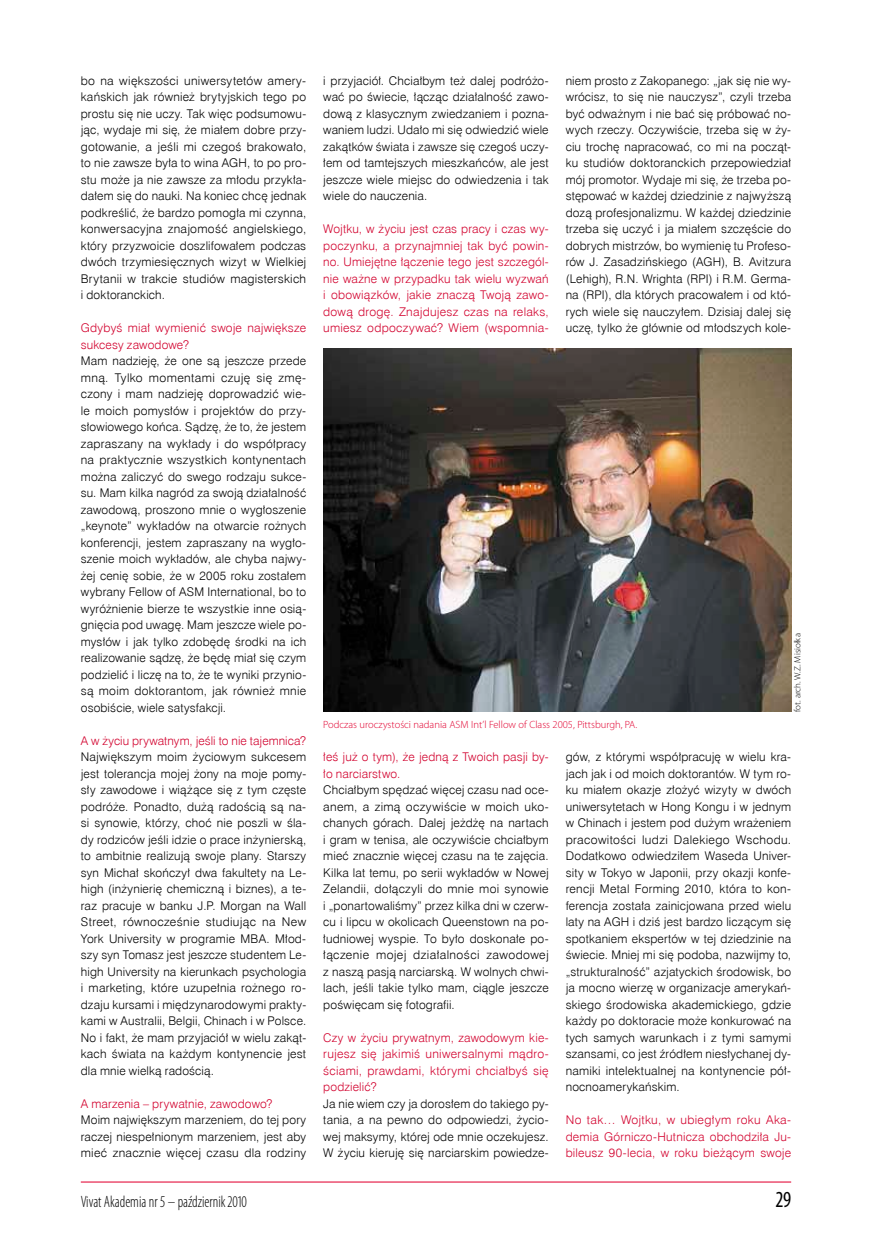
<style>
.page{position:relative;width:872px;height:1242px;background:#fff}
.page>*{position:absolute;margin:0;border:0;box-sizing:border-box;transform-origin:0 0}
.t1{font:condensed 23.1px "Myriad Pro";color:#000;scale:.91 1}
.t2{font:300 condensed 16.5px "Myriad Pro";color:#000;scale:.91 1}
.t3{font:12px/16.5px "Swis 721 Lt EU";letter-spacing:.015em;color:#000;text-align:justify}
.t4{font:12px/16.5px "Swis 721 Lt EU";letter-spacing:.015em;color:#d2002d;text-align:justify}
.t5{font:300 10.5px "Myriad Pro";color:#e20030}
.t6{font:300 9px "Myriad Pro";color:#000}
</style>
<div class="page">
<hr style="left:81px;top:1181px;width:710px;height:1px;background:#e20030">
<img style="left:323px;top:349px;width:468px;height:363px">
<p class="t3" style="left:81px;top:72px;width:227px">bo na większości uniwersytetów amery&shy;kańskich jak również brytyjskich tego po prostu się nie uczy. Tak więc podsumowu&shy;jąc, wydaje mi się, że miałem dobre przy&shy;gotowanie, a jeśli mi czegoś brakowało, to nie zawsze była to wina AGH, to po pro&shy;stu może ja nie zawsze za młodu przykła&shy;dałem się do nauki. Na koniec chcę jednak podkreślić, że bardzo pomogła mi czynna, konwersacyjna znajomość angielskiego, który przyzwoicie doszlifowałem podczas dwóch trzymiesięcznych wizyt w Wielkiej Brytanii w trakcie studiów magisterskich i doktoranckich.</p>
<p class="t4" style="left:81px;top:320px;width:227px">Gdybyś miał wymienić swoje największe sukcesy zawodowe?</p>
<p class="t3" style="left:81px;top:353px;width:227px">Mam nadzieję, że one są jeszcze przede mną. Tylko momentami czuję się zmę&shy;czony i mam nadzieję doprowadzić wie&shy;le moich pomysłów i projektów do przy&shy;słowiowego końca. Sądzę, że to, że jestem zapraszany na wykłady i do współpracy na praktycznie wszystkich kontynentach można zaliczyć do swego rodzaju sukce&shy;su. Mam kilka nagród za swoją działalność zawodową, proszono mnie o wygłoszenie „keynote” wykładów na otwarcie rożnych konferencji, jestem zapraszany na wygło&shy;szenie moich wykładów, ale chyba najwy&shy;żej cenię sobie, że w 2005 roku zostałem wybrany Fellow of ASM International, bo to wyróżnienie bierze te wszystkie inne osią&shy;gnięcia pod uwagę. Mam jeszcze wiele po&shy;mysłów i jak tylko zdobędę środki na ich realizowanie sądzę, że będę miał się czym podzielić i liczę na to, że te wyniki przynio&shy;są moim doktorantom, jak również mnie osobiście, wiele satysfakcji.</p>
<p class="t4" style="left:81px;top:732px;width:227px">A w życiu prywatnym, jeśli to nie tajemnica?</p>
<p class="t3" style="left:81px;top:749px;width:227px">Największym moim życiowym sukcesem jest tolerancja mojej żony na moje pomy&shy;sły zawodowe i wiążące się z tym częste podróże. Ponadto, dużą radością są na&shy;si synowie, którzy, choć nie poszli w śla&shy;dy rodziców jeśli idzie o prace inżynierską, to ambitnie realizują swoje plany. Starszy syn Michał skończył dwa fakultety na Le&shy;high (inżynierię chemiczną i biznes), a te&shy;raz pracuje w banku J.P. Morgan na Wall Street, równocześnie studiując na New York University w programie MBA. Młod&shy;szy syn Tomasz jest jeszcze studentem Le&shy;high University na kierunkach psychologia i marketing, które uzupełnia rożnego ro&shy;dzaju kursami i międzynarodowymi prakty&shy;kami w Australii, Belgii, Chinach i w Polsce.<br>No i fakt, że mam przyjaciół w wielu zakąt&shy;kach świata na każdym kontynencie jest dla mnie wielką radością.</p>
<p class="t4" style="left:81px;top:1095px;width:193px">A marzenia – prywatnie, zawodowo?</p>
<p class="t3" style="left:81px;top:1112px;width:227px">Moim największym marzeniem, do tej pory raczej niespełnionym marzeniem, jest aby mieć znacznie więcej czasu dla rodziny</p>
<p class="t3" style="left:323px;top:72px;width:227px">i przyjaciół. Chciałbym też dalej podróżo&shy;wać po świecie, łącząc działalność zawo&shy;dową z klasycznym zwiedzaniem i pozna&shy;waniem ludzi. Udało mi się odwiedzić wiele zakątków świata i zawsze się czegoś uczy&shy;łem od tamtejszych mieszkańców, ale jest jeszcze wiele miejsc do odwiedzenia i tak wiele do nauczenia.</p>
<p class="t4" style="left:323px;top:221px;width:227px">Wojtku, w życiu jest czas pracy i czas wy&shy;poczynku, a przynajmniej tak być powin&shy;no. Umiejętne łączenie tego jest szczegól&shy;nie ważne w przypadku tak wielu wyzwań i obowiązków, jakie znaczą Twoją zawo&shy;dową drogę. Znajdujesz czas na relaks, umiesz odpoczywać? Wiem (wspomnia-</p>
<p class="t3" style="left:566px;top:72px;width:227px">niem prosto z Zakopanego: „jak się nie wy&shy;wrócisz, to się nie nauczysz”, czyli trzeba być odważnym i nie bać się próbować no&shy;wych rzeczy. Oczywiście, trzeba się w ży&shy;ciu trochę napracować, co mi na począt&shy;ku studiów doktoranckich przepowiedział mój promotor. Wydaje mi się, że trzeba po&shy;stępować w każdej dziedzinie z najwyższą dozą profesjonalizmu. W każdej dziedzinie trzeba się uczyć i ja miałem szczęście do dobrych mistrzów, bo wymienię tu Profeso&shy;rów J. Zasadzińskiego (AGH), B. Avitzura (Lehigh), R.N. Wrighta (RPI) i R.M. Germa&shy;na (RPI), dla których pracowałem i od któ&shy;rych wiele się nauczyłem. Dzisiaj dalej się uczę, tylko że głównie od młodszych kole-</p>
<p class="t6" style="left:792px;top:712px;width:80px;rotate:-90deg">fot. arch. W.Z. Misiołka</p>
<p class="t5" style="left:323px;top:719px;width:315px">Podczas uroczystości nadania ASM Int’l Fellow of Class 2005, Pittsburgh, PA.</p>
<p class="t4" style="left:323px;top:749px;width:227px">łeś już o tym), że jedną z Twoich pasji by&shy;ło narciarstwo.</p>
<p class="t3" style="left:323px;top:782px;width:227px">Chciałbym spędzać więcej czasu nad oce&shy;anem, a zimą oczywiście w moich uko&shy;chanych górach. Dalej jeżdżę na nartach i gram w tenisa, ale oczywiście chciałbym mieć znacznie więcej czasu na te zajęcia.<br>Kilka lat temu, po serii wykładów w Nowej Zelandii, dołączyli do mnie moi synowie i „ponartowaliśmy” przez kilka dni w czerw&shy;cu i lipcu w okolicach Queenstown na po&shy;łudniowej wyspie. To było doskonałe po&shy;łączenie mojej działalności zawodowej z naszą pasją narciarską. W wolnych chwi&shy;lach, jeśli takie tylko mam, ciągle jeszcze poświęcam się fotografii.</p>
<p class="t4" style="left:323px;top:1029px;width:227px">Czy w życiu prywatnym, zawodowym kie&shy;rujesz się jakimiś uniwersalnymi mądro&shy;ściami, prawdami, którymi chciałbyś się podzielić?</p>
<p class="t3" style="left:323px;top:1095px;width:227px">Ja nie wiem czy ja dorosłem do takiego py&shy;tania, a na pewno do odpowiedzi, życio&shy;wej maksymy, której ode mnie oczekujesz.<br>W życiu kieruję się narciarskim powiedze-</p>
<p class="t3" style="left:566px;top:749px;width:227px">gów, z którymi współpracuję w wielu kra&shy;jach jak i od moich doktorantów. W tym ro&shy;ku miałem okazje złożyć wizyty w dwóch uniwersytetach w Hong Kongu i w jednym w Chinach i jestem pod dużym wrażeniem pracowitości ludzi Dalekiego Wschodu.<br>Dodatkowo odwiedziłem Waseda Univer&shy;sity w Tokyo w Japonii, przy okazji konfe&shy;rencji Metal Forming 2010, która to kon&shy;ferencja została zainicjowana przed wielu laty na AGH i dziś jest bardzo liczącym się spotkaniem ekspertów w tej dziedzinie na świecie. Mniej mi się podoba, nazwijmy to, „strukturalność” azjatyckich środowisk, bo ja mocno wierzę w organizacje amerykań&shy;skiego środowiska akademickiego, gdzie każdy po doktoracie może konkurować na tych samych warunkach i z tymi samymi szansami, co jest źródłem niesłychanej dy&shy;namiki intelektualnej na kontynencie pół&shy;nocnoamerykańskim.</p>
<p class="t4" style="left:566px;top:1112px;width:227px">No tak… Wojtku, w ubiegłym roku Aka&shy;demia Górniczo-Hutnicza obchodziła Ju&shy;bileusz 90-lecia, w roku bieżącym swoje</p>
<h2 class="t2" style="left:81px;top:1192px;width:184px">Vivat Akademia nr 5 – październik 2010</h2>
<h1 class="t1" style="left:776px;top:1186px;width:18px">29</h1>
</div>
